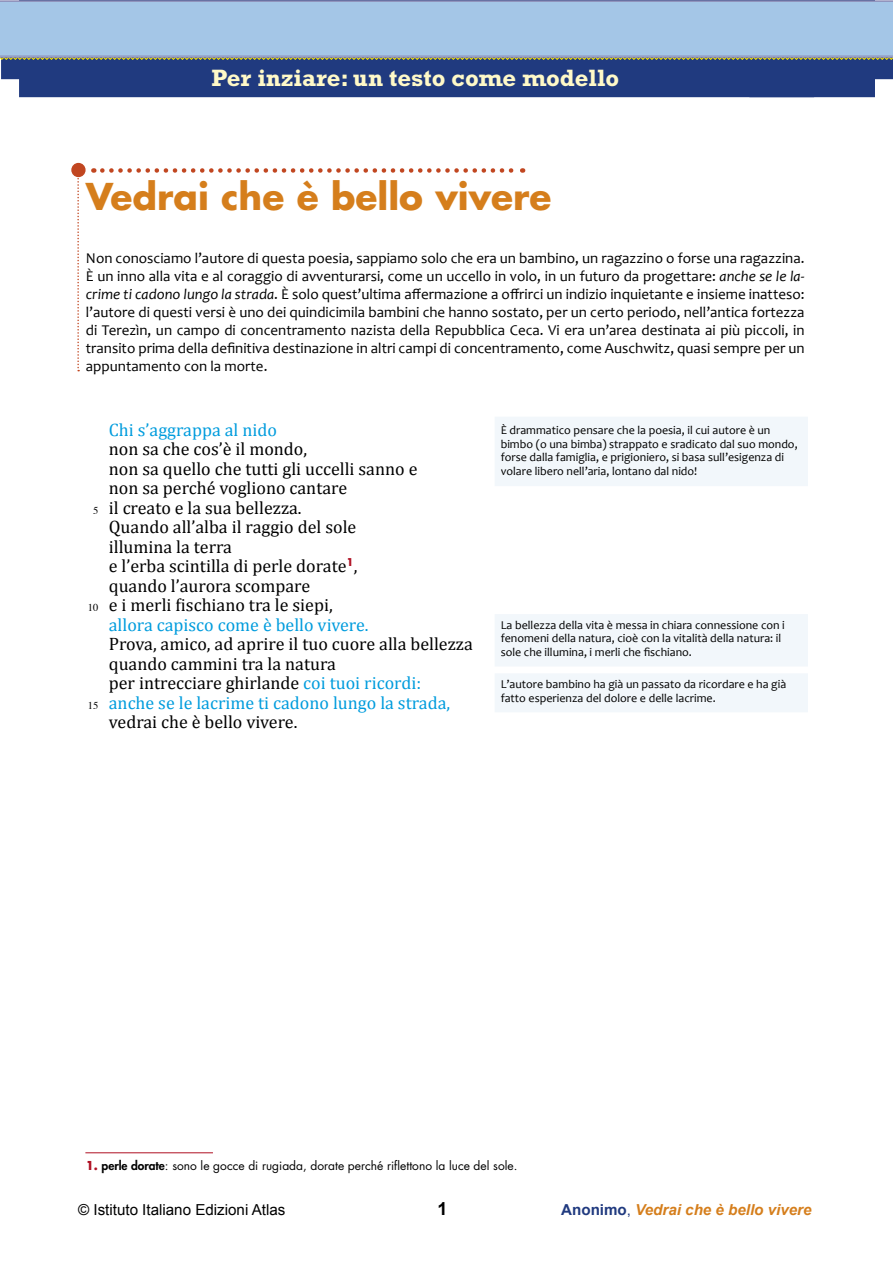
<style>
.page{position:relative;width:893px;height:1263px;background:#fff}
.page>*{position:absolute;margin:0;border:0;box-sizing:border-box;transform-origin:0 0}
.t1{font:700 36px "Futura";color:#d57e1c}
.t2{font:700 24px "Rockwell";color:#fff9c8}
.t3{font:18px/19.5px "Cambria";color:#000}
.t4{font:18px "Cambria";color:#009cdd}
.t5{font:700 18px "Arial";color:#000}
.t6{font:15.15px "Arial";color:#000}
.t7{font:italic 700 15.15px "Arial";color:#d57e1c}
.t8{font:15px/18px "Candara";color:#000;text-align:justify}
.t9{font:12px/13.5px "Candara";color:#000}
.t10{font:12px "Futura";color:#000}
.t11{font:10.5px "Times";color:#000}
.s1{font-style:italic}
.s2{color:#009cdd}
.s3{font-weight:700;color:#af1023}
.s4{font-weight:800}
.s5{font-style:normal;color:#203a7f}
.s6{font-weight:400;font-style:normal;color:#203a7f}
</style>
<div class="page">
<div style="left:0;top:58px;width:893px;height:39px;background:#203a7f"></div>
<svg style="left:0;top:0;width:893px;height:58px;background:#858cad"></svg>
<div style="left:0;top:1px;width:893px;height:55px;background:#a4c6e7"></div>
<svg style="left:102px;top:168px;width:421px;height:5px"></svg>
<div style="left:72px;top:164px;width:13px;height:12px;background:#c14620;border-radius:50%"></div>
<div style="left:71px;top:163px;width:15px;height:14px;border:2px solid #c14620;border-radius:50%"></div>
<svg style="left:77px;top:175px;width:2px;height:196px"></svg>
<hr style="left:85px;top:1152px;width:128px;height:1px;background:#af1023">
<div style="left:498px;top:420px;width:307px;height:63px;background:#f2f7fb"></div>
<div style="left:495px;top:417px;width:313px;height:69px;border:6px solid #f2f7fb"></div>
<div style="left:498px;top:617px;width:307px;height:46px;background:#f2f7fb"></div>
<div style="left:495px;top:614px;width:313px;height:52px;border:6px solid #f2f7fb"></div>
<div style="left:498px;top:676px;width:307px;height:33px;background:#f2f7fb"></div>
<div style="left:495px;top:673px;width:313px;height:39px;border:6px solid #f2f7fb"></div>
<h2 class="t2" style="left:211px;top:63px;width:409px">Per inziare: un testo come modello</h2>
<h1 class="t1" style="left:86px;top:172px;width:467px">Vedrai che è bello vivere</h1>
<p class="t8" style="left:86px;top:249px;width:720px">Non conosciamo l’autore di questa poesia, sappiamo solo che era un bambino, un ragazzino o forse una ragazzina.<br>È un inno alla vita e al coraggio di avventurarsi, come un uccello in volo, in un futuro da progettare: <span class="s1">anche se le la&shy;crime ti cadono lungo la strada</span>. È solo quest’ultima affermazione a offrirci un indizio inquietante e insieme inatteso: l’autore di questi versi è uno dei quindicimila bambini che hanno sostato, per un certo periodo, nell’antica fortezza di Terezìn, un campo di concentramento nazista della Repubblica Ceca. Vi era un’area destinata ai più piccoli, in transito prima della definitiva destinazione in altri campi di concentramento, come Auschwitz, quasi sempre per un appuntamento con la morte.</p>
<p class="t11" style="left:93px;top:500px;width:7px">5</p>
<p class="t11" style="left:88px;top:598px;width:12px">10</p>
<p class="t11" style="left:88px;top:695px;width:12px">15</p>
<p class="t4" style="left:109px;top:419px;width:170px">Chi s’aggrappa al nido</p>
<p class="t3" style="left:109px;top:439px;width:310px">non sa che cos’è il mondo,<br>non sa quello che tutti gli uccelli sanno e non sa perché vogliono cantare<br>il creato e la sua bellezza.<br>Quando all’alba il raggio del sole illumina la terra<br>e l’erba scintilla di perle dorate<sup>1</sup>, quando l’aurora scompare<br>e i merli fischiano tra le siepi,</p>
<p class="t4" style="left:109px;top:614px;width:261px">allora capisco come è bello vivere.</p>
<p class="t3" style="left:109px;top:634px;width:366px">Prova, amico, ad aprire il tuo cuore alla bellezza quando cammini tra la natura<br>per intrecciare ghirlande <span class="s2">coi tuoi ricordi:<br>anche se le lacrime ti cadono lungo la strada,</span></p>
<p class="t3" style="left:109px;top:712px;width:190px">vedrai che è bello vivere.</p>
<p class="t9" style="left:501px;top:424px;width:298px">È drammatico pensare che la poesia, il cui autore è un bimbo (o una bimba) strappato e sradicato dal suo mondo, forse dalla famiglia, e prigioniero, si basa sull’esigenza di volare libero nell’aria, lontano dal nido!</p>
<p class="t9" style="left:501px;top:618px;width:286px">La bellezza della vita è messa in chiara connessione con i fenomeni della natura, cioè con la vitalità della natura: il sole che illumina, i merli che fischiano.</p>
<p class="t9" style="left:501px;top:677px;width:287px">L’autore bambino ha già un passato da ricordare e ha già fatto esperienza del dolore e delle lacrime.</p>
<p class="t10" style="left:86px;top:1157px;width:433px"><span class="s3">1.</span> <span class="s4">perle dorate</span>: sono le gocce di rugiada, dorate perché riflettono la luce del sole.</p>
<p class="t6" style="left:78px;top:1201px;width:209px">© Istituto Italiano Edizioni Atlas</p>
<p class="t5" style="left:437px;top:1198px;width:12px">1</p>
<p class="t7" style="left:561px;top:1201px;width:252px"><span class="s5">Anonimo</span><span class="s6">,</span> Vedrai che è bello vivere</p>
</div>
